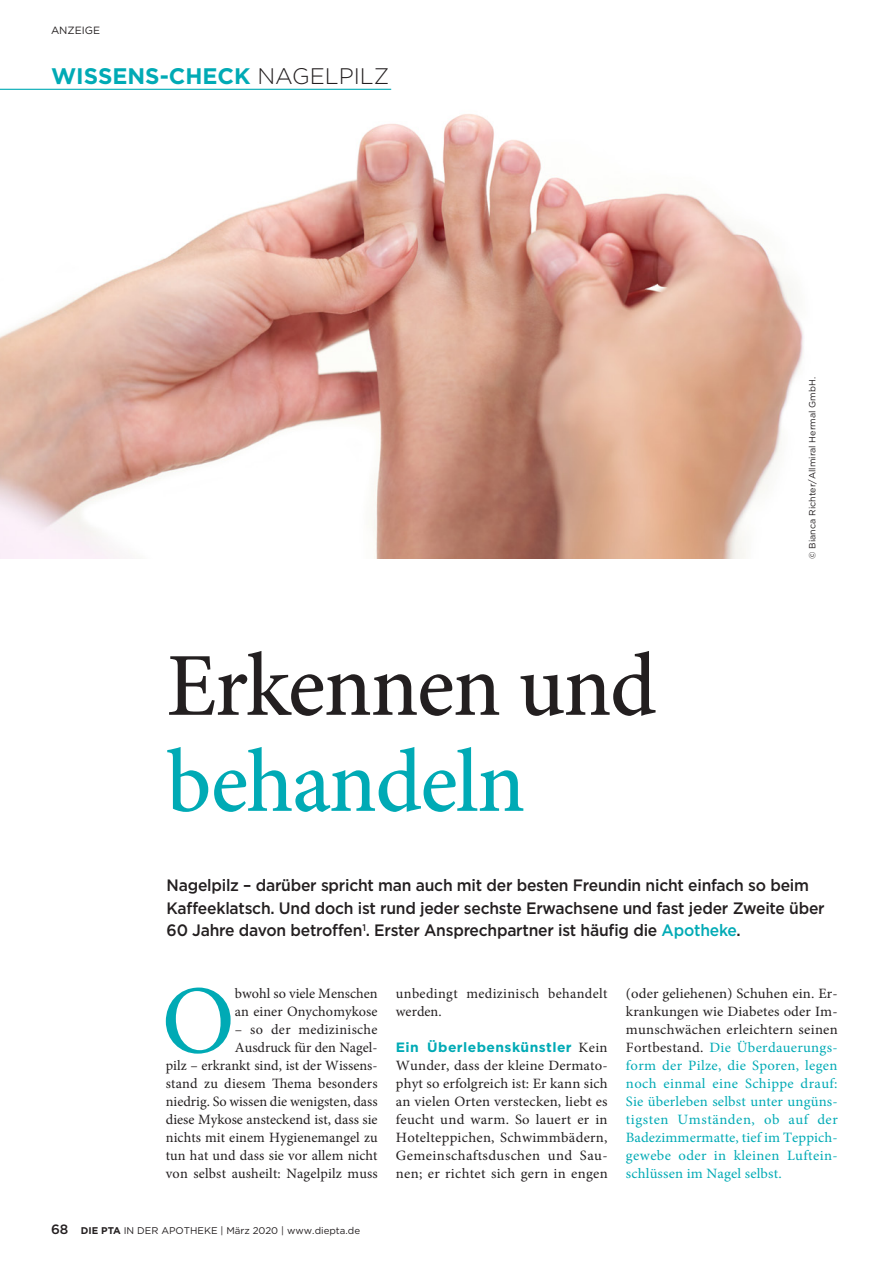
<style>
.page{position:relative;width:893px;height:1263px;background:#fff}
.page>*{position:absolute;margin:0;border:0;box-sizing:border-box;transform-origin:0 0}
.t1{font:97.2px "Minion Pro";color:#00aab5}
.t2{font:500 90px "Minion Pro";letter-spacing:-.015em;color:#231f20}
.t3{font:500 90px "Minion Pro";letter-spacing:-.015em;color:#00aab5}
.t4{font:700 22.5px "Gotham";color:#00aab5}
.t5{font:500 16.5px/22.5px "Gotham";letter-spacing:-.015em;color:#231f20;scale:.95 1}
.t6{font:14.25px/18px "Minion Pro";letter-spacing:.005em;color:#231f20}
.t7{font:14.25px/18px "Minion Pro";letter-spacing:.025em;color:#00aab5;text-align:justify}
.t8{font:14.25px/18px "Minion Pro";letter-spacing:.025em;color:#231f20}
.t9{font:700 13.5px "Gotham";letter-spacing:.03em;color:#00aab5}
.t10{font:10.5px "Gotham";color:#231f20}
.t11{font:9.75px "Gotham";color:#231f20}
.t12{font:9px "Gotham";color:#231f20}
.s1{font-weight:300;color:#231f20}
.s2{color:#00aab5}
.s3{font-weight:500;font-size:13.5px}
.s4{font-weight:700}
.s5{font-family:"Minion Pro";font-weight:400;font-size:14.25px;color:#231f20}
.s6{color:#231f20}
</style>
<div class="page">
<img style="left:0;top:88px;width:804px;height:471px">
<hr style="left:0;top:89px;width:391px;height:1px;background:#00aab5">
<p class="t10" style="left:51px;top:23px;width:51px">ANZEIGE</p>
<h3 class="t4" style="left:51px;top:61px;width:340px">WISSENS-CHECK <span class="s1">NAGELPILZ</span></h3>
<h2 class="t2" style="left:167px;top:625px;width:491px">Erkennen und</h2>
<h2 class="t3" style="left:167px;top:721px;width:360px">behandeln</h2>
<p class="t12" style="left:806px;top:559px;width:183px;rotate:-90deg">© Bianca Richter/Allmiral Hermal GmbH.</p>
<p class="t5" style="left:167px;top:874px;width:694px">Nagelpilz – darüber spricht man auch mit der besten Freundin nicht einfach so beim<br>Kaffeeklatsch. Und doch ist rund jeder sechste Erwachsene und fast jeder Zweite über<br>60 Jahre davon betroffen<sup>1</sup>. Erster Ansprechpartner ist häufig die <span class="s2">Apotheke</span>.</p>
<h1 class="t1" style="left:161px;top:956px;width:75px">O</h1>
<p class="t6" style="left:235px;top:985px;width:144px">bwohl so viele Menschen an einer Onychomykose</p>
<p class="t6" style="left:166px;top:1021px;width:213px;text-align:right">– so der medizinische<br>Ausdruck für den Nagel-<br>pilz – erkrankt sind, ist der Wissens&shy;stand zu diesem Thema besonders niedrig. So wissen die wenigsten, dass diese Mykose ansteckend ist, dass sie nichts mit einem Hygienemangel zu tun hat und dass sie vor allem nicht von selbst ausheilt: Nagelpilz muss</p>
<p class="t11" style="left:51px;top:1224px;width:311px"><span class="s3">68</span> <span class="s4">DIE PTA</span> IN DER APOTHEKE | März 2020 | www.diepta.de</p>
<p class="t8" style="left:396px;top:985px;width:213px">unbedingt medizinisch behandelt werden.</p>
<p class="t9" style="left:396px;top:1038px;width:213px">Ein Überlebenskünstler <span class="s5">Kein</span></p>
<p class="t6" style="left:396px;top:1057px;width:213px;text-align:justify">Wunder, dass der kleine Dermato&shy;phyt so erfolgreich ist: Er kann sich an vielen Orten verstecken, liebt es feucht und warm. So lauert er in Hotelteppichen, Schwimmbädern, Gemeinschaftsduschen und Sau&shy;nen; er richtet sich gern in engen</p>
<p class="t7" style="left:626px;top:985px;width:213px"><span class="s6">(oder geliehenen) Schuhen ein. Er&shy;krankungen wie Diabetes oder Im&shy;munschwächen erleichtern seinen Fortbestand.</span> Die Überdauerungs&shy;form der Pilze, die Sporen, legen noch einmal eine Schippe drauf:<br>Sie überleben selbst unter ungüns&shy;tigsten Umständen, ob auf der Badezimmermatte, tief im Teppich&shy;gewebe oder in kleinen Luftein&shy;schlüssen im Nagel selbst.</p>
</div>
